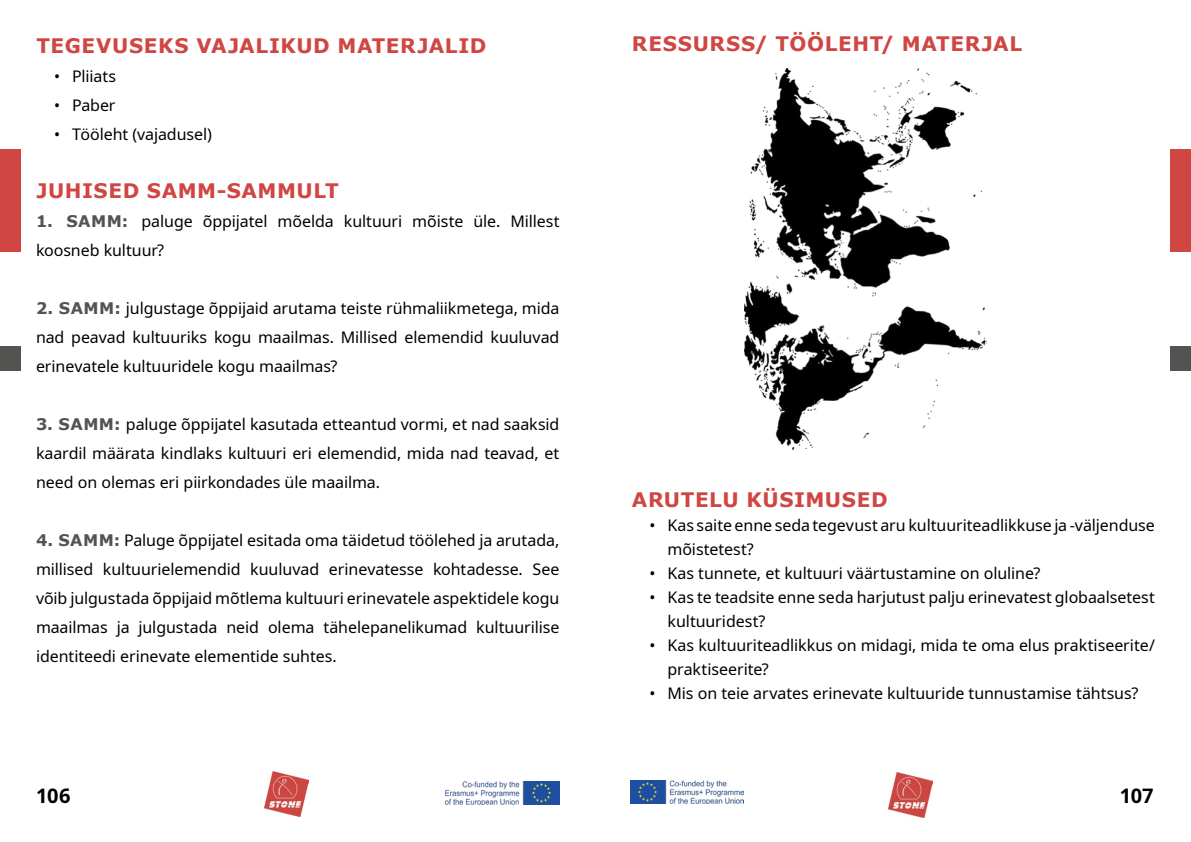
<style>
.page{position:relative;width:1191px;height:842px;background:#fff}
.page>*{position:absolute;margin:0;border:0;box-sizing:border-box;transform-origin:0 0}
.t1{font:700 20px "Verdana";letter-spacing:.03em;color:#cf4643}
.t2{font:700 20px "Noto Sans";letter-spacing:-.005em;color:#000}
.t3{font:16px/29px "Noto Sans";letter-spacing:-.005em;color:#000}
.s1{font-family:"Verdana";font-weight:700;color:#535352}
</style>
<div class="page">
<img style="left:888px;top:773px;width:44px;height:44px">
<img style="left:264px;top:772px;width:44px;height:44px">
<div style="left:1170px;top:149px;width:21px;height:103px;background:#cf4643"></div>
<div style="left:1170px;top:347px;width:21px;height:24px;background:#535352"></div>
<div style="left:0;top:149px;width:20px;height:103px;background:#cf4643"></div>
<div style="left:0;top:347px;width:20px;height:24px;background:#535352"></div>
<img style="left:630px;top:781px;width:113px;height:23px">
<img style="left:446px;top:782px;width:113px;height:23px">
<img style="left:744px;top:69px;width:242px;height:381px">
<p class="t1" style="left:36px;top:32px;width:451px">TEGEVUSEKS VAJALIKUD MATERJALID</p>
<p class="t3" style="left:54px;top:62px;width:64px">• Pliiats</p>
<p class="t3" style="left:54px;top:91px;width:63px">• Paber</p>
<p class="t3" style="left:54px;top:120px;width:159px">• Tööleht (vajadusel)</p>
<p class="t1" style="left:36px;top:177px;width:304px">JUHISED SAMM-SAMMULT</p>
<p class="t3" style="left:36px;top:207px;width:525px"><span class="s1">1. SAMM:</span> paluge õppijatel mõelda kultuuri mõiste üle. Millest koosneb kultuur?</p>
<p class="t3" style="left:36px;top:294px;width:525px;text-align:justify"><span class="s1">2. SAMM:</span> julgustage õppijaid arutama teiste rühmaliikmetega, mida nad peavad kultuuriks kogu maailmas. Millised elemendid kuuluvad erinevatele kultuuridele kogu maailmas?</p>
<p class="t3" style="left:36px;top:410px;width:525px;text-align:justify"><span class="s1">3. SAMM:</span> paluge õppijatel kasutada etteantud vormi, et nad saaksid kaardil määrata kindlaks kultuuri eri elemendid, mida nad teavad, et need on olemas eri piirkondades üle maailma.</p>
<p class="t3" style="left:36px;top:526px;width:525px;text-align:justify"><span class="s1">4. SAMM:</span> Paluge õppijatel esitada oma täidetud töölehed ja arutada, millised kultuurielemendid kuuluvad erinevatesse kohtadesse. See võib julgustada õppijaid mõtlema kultuuri erinevatele aspektidele kogu maailmas ja julgustada neid olema tähelepanelikumad kultuurilise identiteedi erinevate elementide suhtes.</p>
<p class="t1" style="left:632px;top:30px;width:392px">RESSURSS/ TÖÖLEHT/ MATERJAL</p>
<p class="t1" style="left:632px;top:486px;width:257px">ARUTELU KÜSIMUSED</p>
<p class="t3" style="left:667px;top:514px;width:489px;line-height:24px;text-indent:-18px">• Kas saite enne seda tegevust aru kultuuriteadlikkuse ja -väljenduse mõistetest?</p>
<p class="t3" style="left:649px;top:559px;width:392px">• Kas tunnete, et kultuuri väärtustamine on oluline?</p>
<p class="t3" style="left:667px;top:586px;width:489px;line-height:24px;text-indent:-18px">• Kas te teadsite enne seda harjutust palju erinevatest globaalsetest kultuuridest?</p>
<p class="t3" style="left:667px;top:634px;width:489px;line-height:24px;text-indent:-18px">• Kas kultuuriteadlikkus on midagi, mida te oma elus praktiseerite/ praktiseerite?</p>
<p class="t3" style="left:649px;top:679px;width:490px">• Mis on teie arvates erinevate kultuuride tunnustamise tähtsus?</p>
<p class="t2" style="left:36px;top:781px;width:36px">106</p>
<p class="t2" style="left:1119px;top:782px;width:36px">107</p>
</div>
